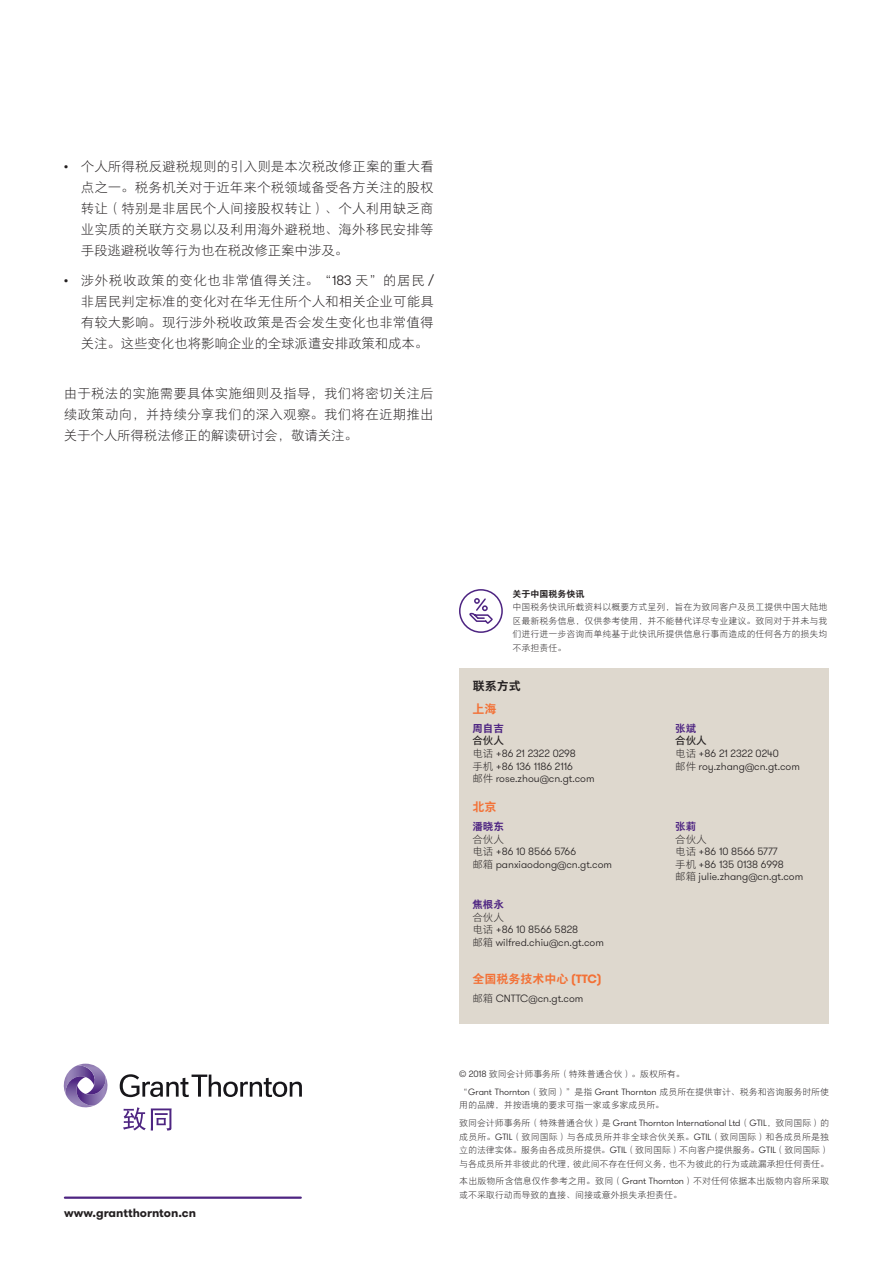
<style>
.page{position:relative;width:893px;height:1263px;background:#fff}
.page>*{position:absolute;margin:0;border:0;box-sizing:border-box;transform-origin:0 0}
.t1{font:13.5px/21px "FZYOUH 503 L GB1 4";letter-spacing:.005em;color:#231f20;text-align:justify}
.t2{font:700 12px "GT Walsheim Pro";color:#231f20}
.t3{font:12px "FZYOUH 512 B GB1 4";color:#f37136}
.t4{font:12px "FZYOUH 512 B GB1 4";color:#231f20}
.t5{font:300 10.5px/12.6px "GT Walsheim Pro";color:#231f20}
.t6{font:10.5px "FZYOUH 512 B GB1 4";color:#4e2582}
.t7{font:10.5px "FZYOUH 503 L GB1 4";color:#231f20}
.t8{font:10.5px "FZYOUH 509 R GB1 4";color:#231f20}
.t9{font:300 9.15px "GT Walsheim Pro";letter-spacing:-.01em;color:#231f20}
.t10{font:9px/13.5px "FZYOUH 503 L GB1 4";letter-spacing:-.01em;color:#231f20;text-align:justify}
.t11{font:9px/13.5px "FZYOUH 503 L GB1 4";letter-spacing:.01em;color:#231f20}
.t12{font:9px "FZYOUH 512 B GB1 4";color:#231f20}
.s1{font-family:"GT Walsheim Pro";font-weight:300;font-size:13.65px}
.s2{font-family:"FZYOUH 503 L GB1 4";font-weight:400}
.s3{font-family:"GT Walsheim Pro";font-weight:700}
.s4{font-family:"GT Walsheim Pro";font-weight:300;font-size:9.15px}
.s5{font-family:"FZYOUH 503 L GB1 4";font-weight:400;font-size:9px}
</style>
<div class="page">
<div style="left:459px;top:668px;width:370px;height:355px;background:#ded8ce"></div>
<svg style="left:120px;top:1074px;width:182px;height:23px"></svg>
<svg style="left:123px;top:1107px;width:49px;height:23px"></svg>
<svg style="left:63px;top:1063px;width:45px;height:45px"></svg>
<hr style="left:65px;top:1196px;width:236px;height:3px;background:#4e2582">
<svg style="left:459px;top:589px;width:44px;height:44px"></svg>
<h1 class="t1" style="left:81px;top:156px;width:355px;text-indent:-17px"><span class="s1">•</span> 个人所得税反避税规则的引入则是本次税改修正案的重大看点之一。税务机关对于近年来个税领域备受各方关注的股权转让（特别是非居民个人间接股权转让）、个人利用缺乏商业实质的关联方交易以及利用海外避税地、海外移民安排等手段逃避税收等行为也在税改修正案中涉及。</h1>
<h1 class="t1" style="left:81px;top:270px;width:355px;text-indent:-17px"><span class="s1">•</span> 涉外税收政策的变化也非常值得关注。“<span class="s1">183</span> 天”的居民 <span class="s1">/</span>非居民判定标准的变化对在华无住所个人和相关企业可能具有较大影响。现行涉外税收政策是否会发生变化也非常值得关注。这些变化也将影响企业的全球派遣安排政策和成本。</h1>
<h1 class="t1" style="left:64px;top:383px;width:371px">由于税法的实施需要具体实施细则及指导，我们将密切关注后续政策动向，并持续分享我们的深入观察。我们将在近期推出关于个人所得税法修正的解读研讨会，敬请关注。</h1>
<h2 class="t2" style="left:64px;top:1204px;width:133px">www.grantthornton.cn</h2>
<p class="t12" style="left:512px;top:589px;width:73px">关于中国税务快讯</p>
<p class="t10" style="left:512px;top:601px;width:317px">中国税务快讯所载资料以概要方式呈列，旨在为致同客户及员工提供中国大陆地区最新税务信息，仅供参考使用，并不能替代详尽专业建议。致同对于并未与我们进行进一步咨询而单纯基于此快讯所提供信息行事而造成的任何各方的损失均不承担责任。</p>
<h2 class="t4" style="left:473px;top:679px;width:49px">联系方式</h2>
<h2 class="t3" style="left:472px;top:702px;width:25px">上海</h2>
<p class="t6" style="left:472px;top:722px;width:33px">周自吉</p>
<p class="t8" style="left:472px;top:735px;width:33px">合伙人</p>
<p class="t5" style="left:472px;top:747px;width:124px"><span class="s2">电话</span> +86 21 2322 0298<br><span class="s2">手机</span> +86 136 1186 2116<br><span class="s2">邮件</span> rose.zhou@cn.gt.com</p>
<p class="t6" style="left:472px;top:820px;width:33px">潘晓东</p>
<p class="t7" style="left:472px;top:833px;width:33px">合伙人</p>
<p class="t5" style="left:472px;top:845px;width:141px"><span class="s2">电话</span> +86 10 8566 5766<br><span class="s2">邮箱</span> panxiaodong@cn.gt.com</p>
<h2 class="t3" style="left:472px;top:800px;width:25px">北京</h2>
<p class="t6" style="left:472px;top:898px;width:33px">焦根永</p>
<p class="t7" style="left:472px;top:911px;width:33px">合伙人</p>
<p class="t5" style="left:472px;top:923px;width:133px"><span class="s2">电话</span> +86 10 8566 5828<br><span class="s2">邮箱</span> wilfred.chiu@cn.gt.com</p>
<h2 class="t3" style="left:472px;top:972px;width:131px">全国税务技术中心 <span class="s3">(TTC)</span></h2>
<p class="t5" style="left:472px;top:993px;width:112px"><span class="s2">邮箱</span> CNTTC@cn.gt.com</p>
<p class="t6" style="left:675px;top:722px;width:22px">张斌</p>
<p class="t8" style="left:675px;top:735px;width:33px">合伙人</p>
<p class="t5" style="left:675px;top:747px;width:126px"><span class="s2">电话</span> +86 21 2322 0240<br><span class="s2">邮件</span> roy.zhang@cn.gt.com</p>
<p class="t6" style="left:675px;top:820px;width:22px">张莉</p>
<p class="t7" style="left:675px;top:833px;width:33px">合伙人</p>
<p class="t5" style="left:675px;top:845px;width:129px"><span class="s2">电话</span> +86 10 8566 5777<br><span class="s2">手机</span> +86 135 0138 6998<br><span class="s2">邮箱</span> julie.zhang@cn.gt.com</p>
<p class="t10" style="left:459px;top:1065px;width:371px;line-height:17.7px"><span class="s4">© 2018</span> 致同会计师事务所（特殊普通合伙）。版权所有。<br>“<span class="s4">Grant Thornton</span>（致同）”是指 <span class="s4">Grant Thornton</span> 成员所在提供审计、税务和咨询服务时所使</p>
<p class="t10" style="left:459px;top:1099px;width:207px">用的品牌，并按语境的要求可指一家或多家成员所。</p>
<p class="t9" style="left:459px;top:1117px;width:371px"><span class="s5">致同会计师事务所（特殊普通合伙）是</span> Grant Thornton International Ltd<span class="s5">（</span>GTIL<span class="s5">，致同国际）的</span></p>
<p class="t10" style="left:459px;top:1130px;width:371px">成员所。<span class="s4">GTIL</span>（致同国际）与各成员所并非全球合伙关系。<span class="s4">GTIL</span>（致同国际）和各成员所是独立的法律实体。服务由各成员所提供。<span class="s4">GTIL</span>（致同国际）不向客户提供服务。<span class="s4">GTIL</span>（致同国际）与各成员所并非彼此的代理，彼此间不存在任何义务，也不为彼此的行为或疏漏承担任何责任。</p>
<p class="t11" style="left:459px;top:1175px;width:371px">本出版物所含信息仅作参考之用。致同（<span class="s4">Grant Thornton</span>）不对任何依据本出版物内容所采取或不采取行动而导致的直接、间接或意外损失承担责任。</p>
</div>
